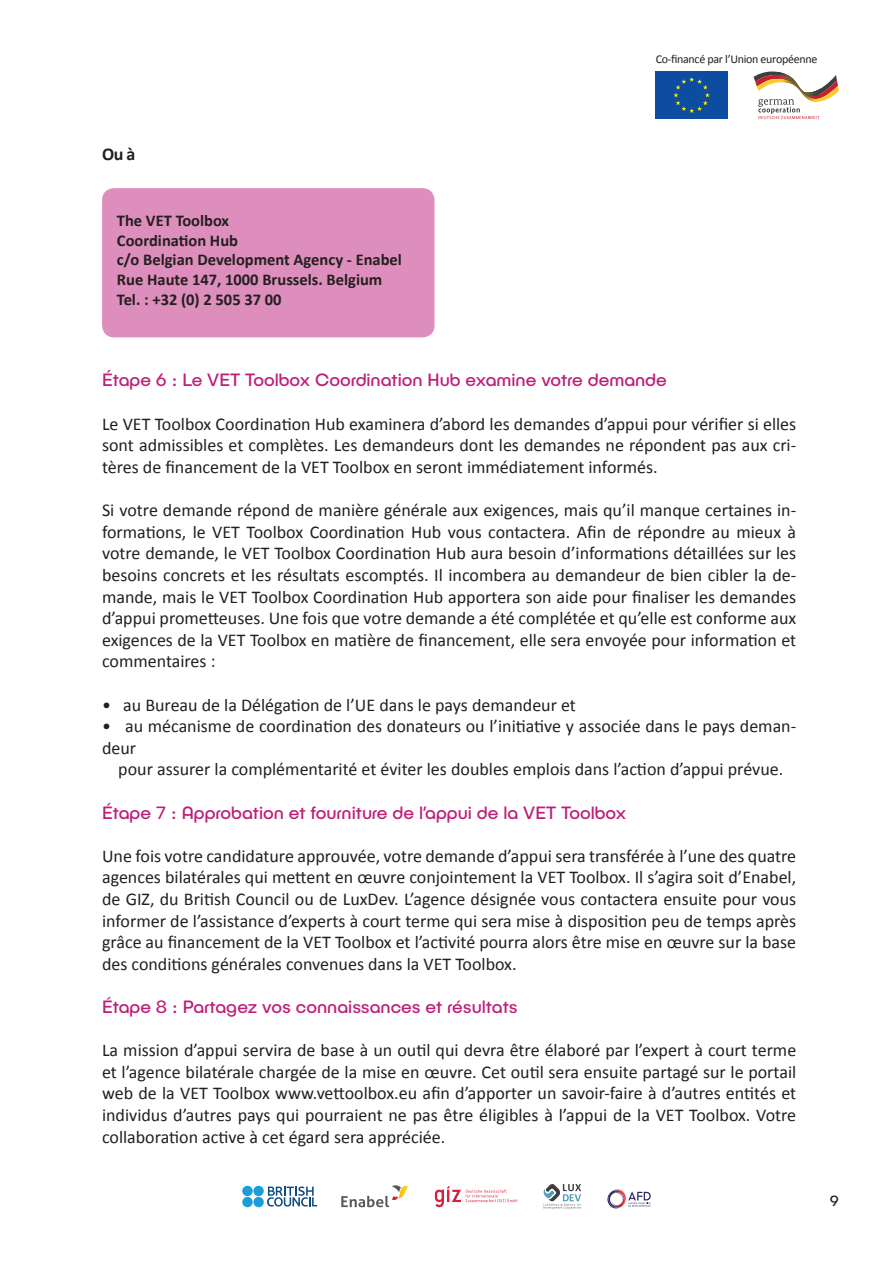
<style>
.page{position:relative;width:893px;height:1263px;background:#fff}
.page>*{position:absolute;margin:0;border:0;box-sizing:border-box;transform-origin:0 0}
.t1{font:18px/21.6px "Calibri";color:#231f20;text-align:justify}
.t2{font:18px "Publica Play";color:#be1e79}
.t3{font:700 18px "Calibri";color:#231f20}
.t4{font:700 16.5px/19.8px "Calibri";color:#231f20}
.t5{font:15px "Publica Play";color:#231f20}
.t6{font:12px "Calibri";letter-spacing:-.025em;color:#231f20}
</style>
<div class="page">
<svg style="left:754px;top:71px;width:85px;height:48px"></svg>
<div style="left:656px;top:71px;width:72px;height:48px;background:#0d4da1"></div>
<svg style="left:673px;top:77px;width:37px;height:36px"></svg>
<svg style="left:607px;top:1189px;width:44px;height:19px"></svg>
<svg style="left:267px;top:1186px;width:50px;height:20px"></svg>
<div style="left:242px;top:1186px;width:11px;height:10px;background:#1a9ed9;border-radius:50%"></div>
<div style="left:253px;top:1186px;width:11px;height:10px;background:#1a9ed9;border-radius:50%"></div>
<div style="left:242px;top:1197px;width:11px;height:10px;background:#1a9ed9;border-radius:50%"></div>
<div style="left:253px;top:1197px;width:11px;height:10px;background:#1a9ed9;border-radius:50%"></div>
<svg style="left:341px;top:1185px;width:67px;height:22px"></svg>
<svg style="left:435px;top:1186px;width:82px;height:21px"></svg>
<svg style="left:544px;top:1184px;width:37px;height:25px"></svg>
<div style="left:103px;top:189px;width:331px;height:148px;background:#de8ebc;border-radius:11px"></div>
<div style="left:102px;top:188px;width:333px;height:149px;border:2px solid #be1e79;border-radius:11px"></div>
<p class="t6" style="left:656px;top:52px;width:163px">Co-financé par l’Union européenne</p>
<p class="t3" style="left:102px;top:141px;width:35px">Ou à</p>
<p class="t4" style="left:117px;top:210px;width:287px">The VET Toolbox<br>Coordination Hub<br>c/o Belgian Development Agency - Enabel<br>Rue Haute 147, 1000 Brussels. Belgium<br>Tel. : +32 (0) 2 505 37 00</p>
<p class="t2" style="left:102px;top:369px;width:566px">Étape 6 : Le VET Toolbox Coordination Hub examine votre demande</p>
<p class="t1" style="left:102px;top:412px;width:696px">Le VET Toolbox Coordination Hub examinera d’abord les demandes d’appui pour vérifier si elles sont admissibles et complètes. Les demandeurs dont les demandes ne répondent pas aux cri&shy;tères de financement de la VET Toolbox en seront immédiatement informés.</p>
<p class="t1" style="left:102px;top:498px;width:696px">Si votre demande répond de manière générale aux exigences, mais qu’il manque certaines in&shy;formations, le VET Toolbox Coordination Hub vous contactera. Afin de répondre au mieux à votre demande, le VET Toolbox Coordination Hub aura besoin d’informations détaillées sur les besoins concrets et les résultats escomptés. Il incombera au demandeur de bien cibler la de&shy;mande, mais le VET Toolbox Coordination Hub apportera son aide pour finaliser les demandes d’appui prometteuses. Une fois que votre demande a été complétée et qu’elle est conforme aux exigences de la VET Toolbox en matière de financement, elle sera envoyée pour information et commentaires :</p>
<p class="t1" style="left:102px;top:693px;width:475px">• au Bureau de la Délégation de l’UE dans le pays demandeur et</p>
<p class="t1" style="left:102px;top:714px;width:696px">• au mécanisme de coordination des donateurs ou l’initiative y associée dans le pays deman&shy;deur</p>
<p class="t1" style="left:118px;top:758px;width:666px">pour assurer la complémentarité et éviter les doubles emplois dans l’action d’appui prévue.</p>
<p class="t2" style="left:102px;top:801px;width:526px">Étape 7 : Approbation et fourniture de l’appui de la VET Toolbox</p>
<p class="t1" style="left:102px;top:844px;width:696px">Une fois votre candidature approuvée, votre demande d’appui sera transférée à l’une des quatre agences bilatérales qui mettent en œuvre conjointement la VET Toolbox. Il s’agira soit d’Enabel, de GIZ, du British Council ou de LuxDev. L’agence désignée vous contactera ensuite pour vous informer de l’assistance d’experts à court terme qui sera mise à disposition peu de temps après grâce au financement de la VET Toolbox et l’activité pourra alors être mise en œuvre sur la base des conditions générales convenues dans la VET Toolbox.</p>
<p class="t2" style="left:102px;top:995px;width:417px">Étape 8 : Partagez vos connaissances et résultats</p>
<p class="t1" style="left:102px;top:1038px;width:696px">La mission d’appui servira de base à un outil qui devra être élaboré par l’expert à court terme et l’agence bilatérale chargée de la mise en œuvre. Cet outil sera ensuite partagé sur le portail web de la VET Toolbox www.vettoolbox.eu afin d’apporter un savoir-faire à d’autres entités et individus d’autres pays qui pourraient ne pas être éligibles à l’appui de la VET Toolbox. Votre collaboration active à cet égard sera appréciée.</p>
<p class="t5" style="left:830px;top:1191px;width:11px">9</p>
</div>
